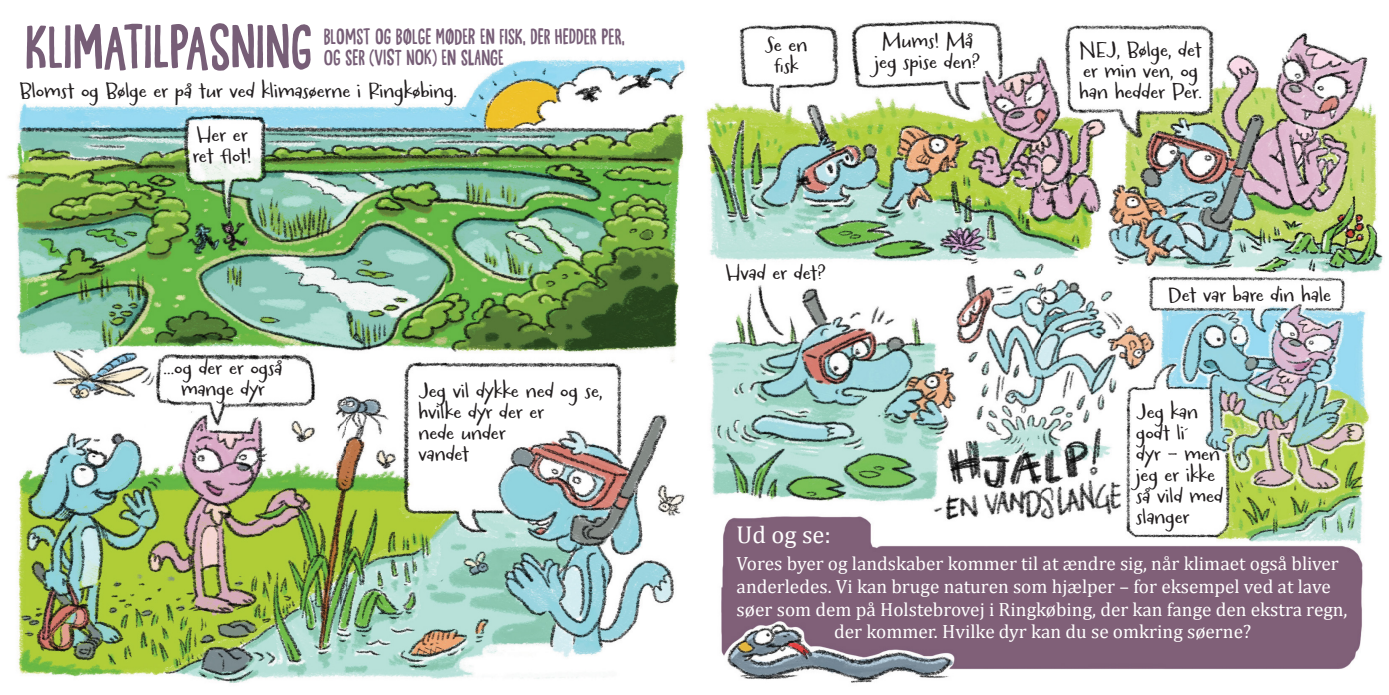
<style>
.page{position:relative;width:1389px;height:695px;background:#fff}
.page>*{position:absolute;margin:0;border:0;box-sizing:border-box;transform-origin:0 0}
.t1{font:59.5px "Guideline";color:#775e77}
.t2{font:24.5px "Cambria";color:#fff}
.t3{font:21px/21px "Carrotflower";color:#231f20}
.t4{font:21px/21px "Guideline";color:#775e77}
.t5{font:19.25px "Cambria";color:#fff}
</style>
<div class="page">
<img style="left:7px;top:20px;width:1376px;height:663px">
<h1 class="t1" style="left:25px;top:11px;width:289px">KLIMATILPASNING</h1>
<p class="t4" style="left:324px;top:26px;width:303px">BLOMST OG BØLGE MØDER EN FISK, DER HEDDER PER,<br>OG SER (VIST NOK) EN SLANGE</p>
<p class="t3" style="left:197px;top:71px;width:262px;line-height:43.8px;text-indent:-177px">Blomst og Bølge er på tur ved klimasøerne i Ringkøbing.<br>Her er</p>
<p class="t3" style="left:193px;top:147px;width:60px">ret flot!</p>
<p class="t3" style="left:164px;top:359px;width:120px;text-align:center">...og der er også mange dyr</p>
<p class="t3" style="left:418px;top:382px;width:186px">Jeg vil dykke ned og se, hvilke dyr der er<br>nede under<br>vandet</p>
<p class="t3" style="left:765px;top:36px;width:44px;text-align:center">Se en fisk</p>
<p class="t3" style="left:875px;top:32px;width:107px;text-align:center">Mums! Må jeg spise den?</p>
<p class="t3" style="left:1079px;top:41px;width:124px">NEJ, Bølge, det er min ven, og han hedder Per.</p>
<p class="t3" style="left:725px;top:264px;width:102px">Hvad er det?</p>
<p class="t3" style="left:1168px;top:286px;width:165px">Det var bare din hale</p>
<p class="t3" style="left:1136px;top:403px;width:88px">Jeg kan godt li´<br>dyr - men jeg er ikke så vild med slanger</p>
<p class="t5" style="left:737px;top:551px;width:604px">Vores byer og landskaber kommer til at ændre sig, når klimaet også bliver</p>
<p class="t5" style="left:737px;top:574px;width:596px">anderledes. Vi kan bruge naturen som hjælper – for eksempel ved at lave</p>
<p class="t5" style="left:737px;top:597px;width:612px">søer som dem på Holstebrovej i Ringkøbing, der kan fange den ekstra regn,</p>
<p class="t5" style="left:834px;top:620px;width:419px">der kommer. Hvilke dyr kan du se omkring søerne?</p>
<p class="t2" style="left:737px;top:519px;width:96px">Ud og se:</p>
</div>
